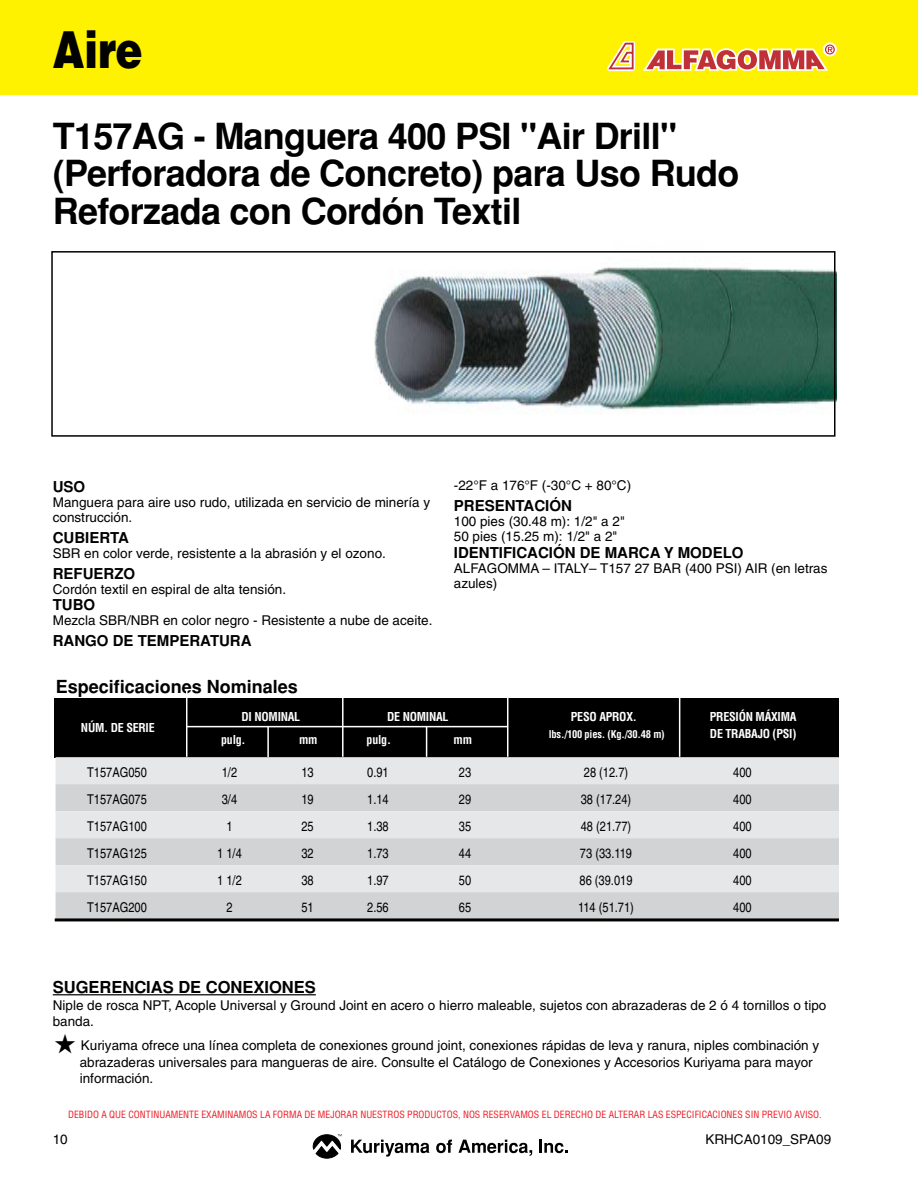
<style>
.page{position:relative;width:918px;height:1188px;background:#fff}
.page>*{position:absolute;margin:0;border:0;box-sizing:border-box;transform-origin:0 0}
.t1{font:900 51px "Helvetica";color:#010101;scale:.8 1}
.t2{font:700 36px/37.5px "Helvetica";letter-spacing:-.02em;color:#000}
.t3{font:700 18px "Helvetica";color:#000}
.t4{font:700 16.5px "Helvetica";color:#000}
.t5{font:700 15px "Helvetica";color:#000}
.t6{font:13.5px/15px "Helvetica";color:#000}
.t7{font:condensed 13.5px "Helvetica";color:#000}
.t8{font:700 condensed 12px "Helvetica";letter-spacing:-.02em;color:#fff}
.t9{font:700 condensed 10.5px "Helvetica";letter-spacing:-.02em;color:#fff}
.t10{font:condensed 9.75px "Helvetica";color:#ed1c24}
</style>
<div class="page">
<div style="left:0;top:0;width:918px;height:94px;background:#fff200"></div>
<div style="left:823px;top:42px;width:14px;height:14px;border:8px solid #fff;border-radius:50%"></div>
<svg style="left:607px;top:41px;width:228px;height:30px"></svg>
<svg style="left:313px;top:1134px;width:29px;height:25px"></svg>
<svg style="left:351px;top:1140px;width:78px;height:17px"></svg>
<svg style="left:436px;top:1140px;width:16px;height:13px"></svg>
<svg style="left:459px;top:1140px;width:73px;height:16px"></svg>
<svg style="left:539px;top:1140px;width:29px;height:13px"></svg>
<hr style="left:53px;top:994px;width:263px;height:1px;background:#000">
<div style="left:55px;top:698px;width:784px;height:60px;background:#000"></div>
<div style="left:56px;top:757px;width:783px;height:27px;background:#e6e7e8"></div>
<div style="left:56px;top:784px;width:783px;height:27px;background:#d1d3d4"></div>
<div style="left:56px;top:811px;width:783px;height:27px;background:#e6e7e8"></div>
<div style="left:56px;top:838px;width:783px;height:27px;background:#d1d3d4"></div>
<div style="left:56px;top:865px;width:783px;height:27px;background:#e6e7e8"></div>
<div style="left:56px;top:892px;width:783px;height:27px;background:#d1d3d4"></div>
<hr style="left:186px;top:691px;width:1px;height:66px;background:#fff">
<hr style="left:342px;top:691px;width:2px;height:66px;background:#fff">
<hr style="left:507px;top:691px;width:1px;height:66px;background:#fff">
<hr style="left:679px;top:691px;width:1px;height:66px;background:#fff">
<hr style="left:186px;top:726px;width:322px;height:1px;background:#fff">
<hr style="left:267px;top:727px;width:2px;height:30px;background:#fff">
<hr style="left:426px;top:726px;width:1px;height:31px;background:#fff">
<hr style="left:55px;top:918px;width:784px;height:3px;background:#000">
<img style="left:374px;top:266px;width:463px;height:146px">
<div style="left:51px;top:251px;width:785px;height:186px;border:2px solid #000"></div>
<h1 class="t1" style="left:53px;top:17px;width:114px">Aire</h1>
<h2 class="t2" style="left:53px;top:117px;width:688px">T157AG - Manguera 400 PSI "Air Drill" (Perforadora de Concreto) para Uso Rudo<br>Reforzada con Cordón Textil</h2>
<p class="t5" style="left:53px;top:478px;width:34px">USO</p>
<p class="t6" style="left:53px;top:494px;width:379px">Manguera para aire uso rudo, utilizada en servicio de minería y construcción.</p>
<p class="t5" style="left:53px;top:529px;width:78px">CUBIERTA</p>
<p class="t6" style="left:53px;top:545px;width:335px">SBR en color verde, resistente a la abrasión y el ozono.</p>
<p class="t5" style="left:53px;top:565px;width:84px">REFUERZO</p>
<p class="t6" style="left:53px;top:581px;width:235px">Cordón textil en espiral de alta tensión.</p>
<p class="t5" style="left:53px;top:596px;width:44px">TUBO</p>
<p class="t6" style="left:53px;top:613px;width:381px">Mezcla SBR/NBR en color negro - Resistente a nube de aceite.</p>
<p class="t5" style="left:53px;top:632px;width:200px">RANGO DE TEMPERATURA</p>
<p class="t6" style="left:454px;top:478px;width:179px">-22°F a 176°F (-30°C + 80°C)</p>
<p class="t5" style="left:454px;top:497px;width:120px">PRESENTACIÓN</p>
<p class="t6" style="left:454px;top:514px;width:172px">100 pies (30.48 m): 1/2" a 2"<br>50 pies (15.25 m): 1/2" a 2"</p>
<p class="t5" style="left:454px;top:544px;width:291px">IDENTIFICACIÓN DE MARCA Y MODELO</p>
<p class="t6" style="left:454px;top:561px;width:375px">ALFAGOMMA – ITALY– T157 27 BAR (400 PSI) AIR (en letras azules)</p>
<h3 class="t3" style="left:56px;top:676px;width:244px">Especificaciones Nominales</h3>
<p class="t8" style="left:81px;top:720px;width:75px">NÚM. DE SERIE</p>
<p class="t8" style="left:241px;top:709px;width:60px">DI NOMINAL</p>
<p class="t8" style="left:387px;top:709px;width:63px">DE NOMINAL</p>
<p class="t8" style="left:571px;top:709px;width:67px">PESO APROX.</p>
<p class="t8" style="left:710px;top:709px;width:88px">PRESIÓN MÁXIMA</p>
<p class="t8" style="left:221px;top:732px;width:26px">pulg.</p>
<p class="t8" style="left:299px;top:732px;width:20px">mm</p>
<p class="t8" style="left:367px;top:732px;width:26px">pulg.</p>
<p class="t8" style="left:454px;top:732px;width:20px">mm</p>
<p class="t9" style="left:549px;top:727px;width:117px">lbs./100 pies. (Kg./30.48 m)</p>
<p class="t8" style="left:710px;top:726px;width:88px">DE TRABAJO (PSI)</p>
<p class="t7" style="left:87px;top:764px;width:61px">T157AG050</p>
<p class="t7" style="left:222px;top:764px;width:17px">1/2</p>
<p class="t7" style="left:301px;top:764px;width:14px">13</p>
<p class="t7" style="left:367px;top:764px;width:23px">0.91</p>
<p class="t7" style="left:459px;top:764px;width:14px">23</p>
<p class="t7" style="left:584px;top:764px;width:46px">28 (12.7)</p>
<p class="t7" style="left:733px;top:764px;width:20px">400</p>
<p class="t7" style="left:87px;top:791px;width:61px">T157AG075</p>
<p class="t7" style="left:222px;top:791px;width:17px">3/4</p>
<p class="t7" style="left:301px;top:791px;width:14px">19</p>
<p class="t7" style="left:367px;top:791px;width:23px">1.14</p>
<p class="t7" style="left:459px;top:791px;width:14px">29</p>
<p class="t7" style="left:581px;top:791px;width:52px">38 (17.24)</p>
<p class="t7" style="left:733px;top:791px;width:20px">400</p>
<p class="t7" style="left:87px;top:818px;width:61px">T157AG100</p>
<p class="t7" style="left:226px;top:818px;width:8px">1</p>
<p class="t7" style="left:301px;top:818px;width:14px">25</p>
<p class="t7" style="left:367px;top:818px;width:23px">1.38</p>
<p class="t7" style="left:459px;top:818px;width:14px">35</p>
<p class="t7" style="left:581px;top:818px;width:52px">48 (21.77)</p>
<p class="t7" style="left:733px;top:818px;width:20px">400</p>
<p class="t7" style="left:87px;top:845px;width:61px">T157AG125</p>
<p class="t7" style="left:217px;top:845px;width:26px">1 1/4</p>
<p class="t7" style="left:301px;top:845px;width:14px">32</p>
<p class="t7" style="left:367px;top:845px;width:23px">1.73</p>
<p class="t7" style="left:459px;top:845px;width:14px">44</p>
<p class="t7" style="left:580px;top:845px;width:54px">73 (33.119</p>
<p class="t7" style="left:733px;top:845px;width:20px">400</p>
<p class="t7" style="left:87px;top:872px;width:61px">T157AG150</p>
<p class="t7" style="left:217px;top:872px;width:26px">1 1/2</p>
<p class="t7" style="left:301px;top:872px;width:14px">38</p>
<p class="t7" style="left:367px;top:872px;width:23px">1.97</p>
<p class="t7" style="left:459px;top:872px;width:14px">50</p>
<p class="t7" style="left:580px;top:872px;width:54px">86 (39.019</p>
<p class="t7" style="left:733px;top:872px;width:20px">400</p>
<p class="t7" style="left:87px;top:899px;width:61px">T157AG200</p>
<p class="t7" style="left:226px;top:899px;width:8px">2</p>
<p class="t7" style="left:301px;top:899px;width:14px">51</p>
<p class="t7" style="left:367px;top:899px;width:23px">2.56</p>
<p class="t7" style="left:459px;top:899px;width:14px">65</p>
<p class="t7" style="left:578px;top:899px;width:57px">114 (51.71)</p>
<p class="t7" style="left:733px;top:899px;width:20px">400</p>
<p class="t4" style="left:53px;top:978px;width:265px">SUGERENCIAS DE CONEXIONES</p>
<p class="t6" style="left:53px;top:997px;width:775px;line-height:16.5px">Niple de rosca NPT, Acople Universal y Ground Joint en acero o hierro maleable, sujetos con abrazaderas de 2 ó 4 tornillos o tipo banda.</p>
<p class="t6" style="left:80px;top:1037px;width:741px;line-height:16.5px;text-indent:-26px">★ Kuriyama ofrece una línea completa de conexiones ground joint, conexiones rápidas de leva y ranura, niples combinación y abrazaderas universales para mangueras de aire. Consulte el Catálogo de Conexiones y Accesorios Kuriyama para mayor información.</p>
<p class="t10" style="left:68px;top:1108px;width:755px">DEBIDO A QUE CONTINUAMENTE EXAMINAMOS LA FORMA DE MEJORAR NUESTROS PRODUCTOS, NOS RESERVAMOS EL DERECHO DE ALTERAR LAS ESPECIFICACIONES SIN PREVIO AVISO.</p>
<p class="t6" style="left:53px;top:1132px;width:17px">10</p>
<p class="t6" style="left:705px;top:1132px;width:127px">KRHCA0109_SPA09</p>
</div>
